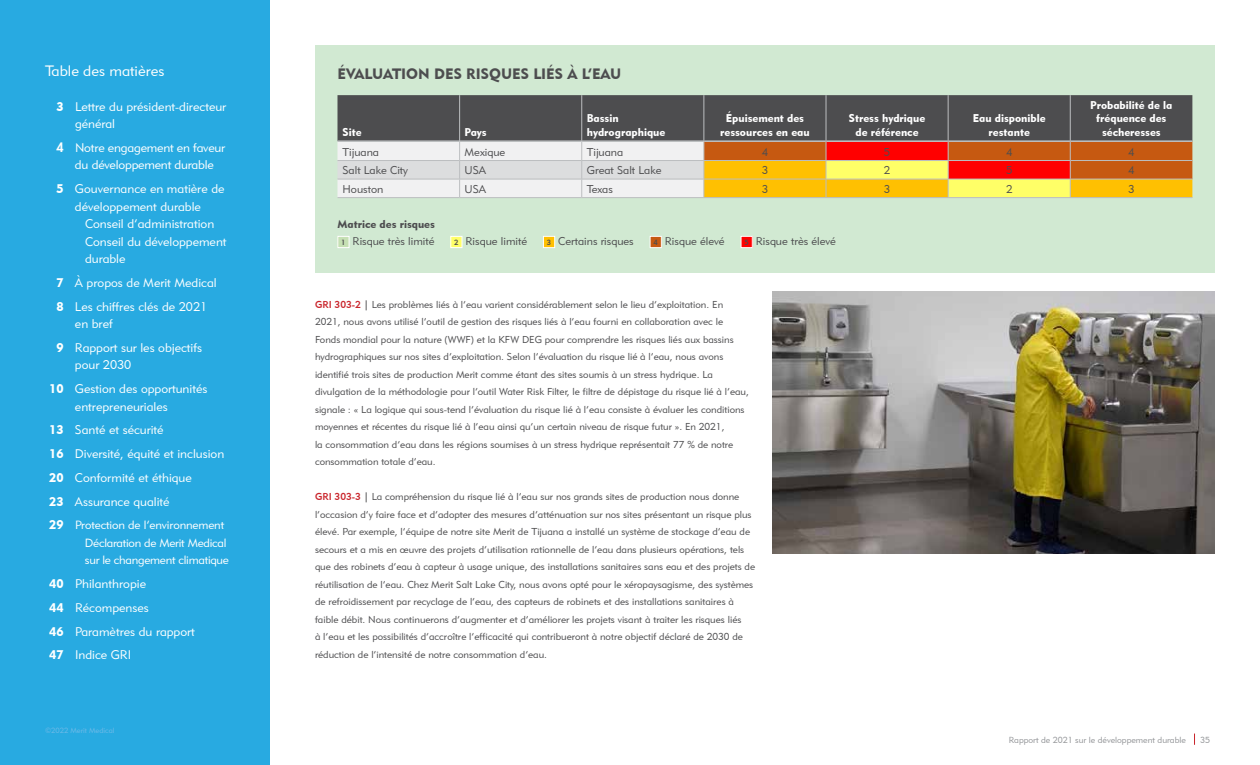
<style>
.page{position:relative;width:1260px;height:765px;background:#fff}
.page>*{position:absolute;margin:0;border:0;box-sizing:border-box;transform-origin:0 0}
.t1{font:15px "Geometric 415 BT Black A";color:#4d4d4f}
.t2{font:15px "Geometric 415 BT Lite A";color:#fff}
.t3{font:12.5px/23.8px "Geometric 415 BT Lite A";color:#fff}
.t4{font:11.88px/17.5px "Geometric 415 BT Lite A";letter-spacing:-.02em;color:#fff}
.t5{font:11.25px "Geometric 415 BT Lite A";color:#4d4d4f}
.t6{font:11.25px/13.8px "Geometric 415 BT Black A";color:#fff;text-align:center}
.t7{font:11.25px "Geometric 415 BT Black A";color:#4d4d4f}
.t8{font:10px/17.5px "Geometric 415 BT Lite A";color:#4d4d4f}
.t9{font:8.75px "Geometric 415 BT Lite A";color:#939598}
.t10{font:7.5px "Geometric 415 BT Lite A";color:#6ebae8}
.s1{font-family:"Geometric 415 BT Black A"}
.s2{font-family:"Futura Std";font-weight:800}
.s3{font-family:"Geometric 415 BT Black A";font-size:12.5px}
.s4{font-family:"Geometric 415 BT Medium A";font-size:7.5px}
.s5{font-family:"Geometric 415 BT Medium A";color:#c9252c}
.s6{font-family:"Geometric 415 BT Medium A"}
</style>
<div class="page">
<div style="left:0;top:0;width:270px;height:765px;background:#28aae1"></div>
<div style="left:315px;top:45px;width:900px;height:227px;background:#d1e9d2"></div>
<div style="left:338px;top:95px;width:854px;height:45px;background:#4d4d4f"></div>
<hr style="left:338px;top:140px;width:121px;height:2px;background:#bcbec0">
<hr style="left:460px;top:140px;width:121px;height:2px;background:#bcbec0">
<hr style="left:582px;top:140px;width:122px;height:2px;background:#bcbec0">
<hr style="left:704px;top:140px;width:122px;height:2px;background:#bcbec0">
<hr style="left:826px;top:140px;width:122px;height:2px;background:#bcbec0">
<hr style="left:948px;top:140px;width:122px;height:2px;background:#bcbec0">
<hr style="left:1071px;top:140px;width:121px;height:2px;background:#bcbec0">
<hr style="left:459px;top:95px;width:1px;height:46px;background:#bcbec0">
<hr style="left:581px;top:95px;width:1px;height:46px;background:#bcbec0">
<hr style="left:704px;top:95px;width:1px;height:46px;background:#bcbec0">
<hr style="left:826px;top:95px;width:1px;height:46px;background:#bcbec0">
<hr style="left:948px;top:95px;width:1px;height:46px;background:#bcbec0">
<hr style="left:1070px;top:95px;width:1px;height:46px;background:#bcbec0">
<svg style="left:338px;top:141px;width:854px;height:56px;background:#e8b276"></svg>
<hr style="left:338px;top:197px;width:122px;height:1px;background:#bcbec0">
<hr style="left:460px;top:197px;width:122px;height:1px;background:#bcbec0">
<hr style="left:582px;top:197px;width:122px;height:1px;background:#bcbec0">
<hr style="left:704px;top:197px;width:122px;height:1px;background:#bcbec0">
<hr style="left:826px;top:197px;width:122px;height:1px;background:#bcbec0">
<hr style="left:948px;top:197px;width:122px;height:1px;background:#bcbec0">
<hr style="left:1070px;top:197px;width:122px;height:1px;background:#bcbec0">
<div style="left:338px;top:236px;width:11px;height:12px;background:#c6e0b4"></div>
<div style="left:338px;top:236px;width:11px;height:12px;border:1px solid #fff"></div>
<div style="left:451px;top:236px;width:11px;height:12px;background:#ffff67"></div>
<div style="left:450px;top:236px;width:12px;height:12px;border:1px solid #fff"></div>
<div style="left:543px;top:236px;width:12px;height:12px;background:#ffc001"></div>
<div style="left:543px;top:236px;width:12px;height:12px;border:1px solid #fff"></div>
<div style="left:650px;top:236px;width:11px;height:12px;background:#c65911"></div>
<div style="left:650px;top:236px;width:12px;height:12px;border:1px solid #fff"></div>
<div style="left:741px;top:236px;width:11px;height:12px;background:#f00"></div>
<div style="left:741px;top:236px;width:12px;height:12px;border:1px solid #fff"></div>
<img style="left:772px;top:291px;width:443px;height:263px">
<h1 class="t2" style="left:45px;top:61px;width:121px">Table des matières</h1>
<p class="t3" style="left:75px;top:97px;width:153px;line-height:17.5px;text-indent:-18px"><span class="s1">3</span> Lettre du président-directeur général</p>
<p class="t3" style="left:57px;top:139px;width:170px;line-height:17.5px;text-align:center"><span class="s2">4</span> Notre engagement en faveur du développement durable</p>
<p class="t3" style="left:57px;top:180px;width:170px;line-height:17.5px;text-align:center"><span class="s1">5</span> Gouvernance en matière de développement durable</p>
<p class="t3" style="left:85px;top:215px;width:143px;line-height:17.5px">Conseil d’administration<br>Conseil du développement durable</p>
<p class="t3" style="left:57px;top:271px;width:162px"><span class="s1">7</span> À propos de Merit Medical<br><span class="s1">8</span> Les chiffres clés de 2021</p>
<p class="t3" style="left:57px;top:312px;width:147px;text-indent:18px">en bref<br><span class="s1">9</span> Rapport sur les objectifs</p>
<p class="t3" style="left:49px;top:353px;width:160px;text-indent:26px">pour 2030<br><span class="s1">10</span> Gestion des opportunités</p>
<p class="t3" style="left:49px;top:394px;width:177px;text-indent:26px">entrepreneuriales<br><span class="s1">13</span> Santé et sécurité<br><span class="s1">16</span> Diversité, équité et inclusion<br><span class="s1">20</span> Conformité et éthique<br><span class="s1">23</span> Assurance qualité</p>
<p class="t4" style="left:85px;top:516px;width:145px;text-indent:-36px"><span class="s3">29</span> Protection de l’environnement<br>Déclaration de Merit Medical sur le changement climatique</p>
<p class="t3" style="left:49px;top:572px;width:147px"><span class="s1">40</span> Philanthropie<br><span class="s1">44</span> Récompenses<br><span class="s1">46</span> Paramètres du rapport<br><span class="s1">47</span> Indice GRI</p>
<p class="t10" style="left:45px;top:726px;width:71px">©2022 Merit Medical</p>
<h1 class="t1" style="left:338px;top:64px;width:285px">ÉVALUATION DES RISQUES LIÉS À L’EAU</h1>
<p class="t6" style="left:342px;top:125px;width:21px">Site</p>
<p class="t6" style="left:465px;top:125px;width:24px">Pays</p>
<p class="t6" style="left:587px;top:111px;width:80px;text-align:left">Bassin hydrographique</p>
<p class="t6" style="left:720px;top:111px;width:91px">Épuisement des ressources en eau</p>
<p class="t6" style="left:849px;top:111px;width:78px">Stress hydrique de référence</p>
<p class="t6" style="left:973px;top:111px;width:74px">Eau disponible restante</p>
<p class="t6" style="left:1090px;top:98px;width:84px">Probabilité de la fréquence des sécheresses</p>
<p class="t5" style="left:343px;top:145px;width:38px">Tijuana</p>
<p class="t5" style="left:465px;top:145px;width:42px">Mexique</p>
<p class="t5" style="left:587px;top:145px;width:38px">Tijuana</p>
<p class="t5" style="left:762px;top:145px;width:8px">4</p>
<p class="t5" style="left:884px;top:145px;width:8px">5</p>
<p class="t5" style="left:1006px;top:145px;width:8px">4</p>
<p class="t5" style="left:1128px;top:145px;width:8px">4</p>
<p class="t5" style="left:343px;top:163px;width:67px">Salt Lake City</p>
<p class="t5" style="left:465px;top:163px;width:23px">USA</p>
<p class="t5" style="left:587px;top:163px;width:76px">Great Salt Lake</p>
<p class="t5" style="left:762px;top:163px;width:8px">3</p>
<p class="t5" style="left:884px;top:163px;width:8px">2</p>
<p class="t5" style="left:1006px;top:163px;width:8px">5</p>
<p class="t5" style="left:1128px;top:163px;width:8px">4</p>
<p class="t5" style="left:343px;top:182px;width:42px">Houston</p>
<p class="t5" style="left:465px;top:182px;width:23px">USA</p>
<p class="t5" style="left:587px;top:182px;width:28px">Texas</p>
<p class="t5" style="left:762px;top:182px;width:8px">3</p>
<p class="t5" style="left:884px;top:182px;width:8px">3</p>
<p class="t5" style="left:1006px;top:182px;width:8px">2</p>
<p class="t5" style="left:1128px;top:182px;width:8px">3</p>
<p class="t7" style="left:338px;top:217px;width:99px">Matrice des risques</p>
<p class="t5" style="left:341px;top:235px;width:95px"><span class="s4">1</span> Risque très limité</p>
<p class="t5" style="left:454px;top:235px;width:74px"><span class="s4">2</span> Risque limité</p>
<p class="t5" style="left:547px;top:235px;width:88px"><span class="s4">3</span> Certains risques</p>
<p class="t5" style="left:654px;top:235px;width:73px"><span class="s4">4</span> Risque élevé</p>
<p class="t5" style="left:745px;top:235px;width:93px"><span class="s4">5</span> Risque très élevé</p>
<p class="t8" style="left:315px;top:295px;width:435px"><span class="s5">GRI 303-2</span> <span class="s6">|</span> Les problèmes liés à l’eau varient considérablement selon le lieu d’exploitation. En 2021, nous avons utilisé l’outil de gestion des risques liés à l’eau fourni en collaboration avec le Fonds mondial pour la nature (WWF) et la KFW DEG pour comprendre les risques liés aux bassins hydrographiques sur nos sites d’exploitation. Selon l’évaluation du risque lié à l’eau, nous avons identifié trois sites de production Merit comme étant des sites soumis à un stress hydrique. La divulgation de la méthodologie pour l’outil Water Risk Filter, le filtre de dépistage du risque lié à l’eau, signale : « La logique qui sous-tend l’évaluation du risque lié à l’eau consiste à évaluer les conditions moyennes et récentes du risque lié à l’eau ainsi qu’un certain niveau de risque futur ». En 2021,<br>la consommation d’eau dans les régions soumises à un stress hydrique représentait 77 % de notre consommation totale d’eau.</p>
<p class="t8" style="left:315px;top:488px;width:442px"><span class="s5">GRI 303-3</span> <span class="s6">|</span> La compréhension du risque lié à l’eau sur nos grands sites de production nous donne l’occasion d’y faire face et d’adopter des mesures d’atténuation sur nos sites présentant un risque plus élevé. Par exemple, l’équipe de notre site Merit de Tijuana a installé un système de stockage d’eau de secours et a mis en œuvre des projets d’utilisation rationnelle de l’eau dans plusieurs opérations, tels que des robinets d’eau à capteur à usage unique, des installations sanitaires sans eau et des projets de réutilisation de l’eau. Chez Merit Salt Lake City, nous avons opté pour le xéropaysagisme, des systèmes de refroidissement par recyclage de l’eau, des capteurs de robinets et des installations sanitaires à faible débit. Nous continuerons d’augmenter et d’améliorer les projets visant à traiter les risques liés<br>à l’eau et les possibilités d’accroître l’efficacité qui contribueront à notre objectif déclaré de 2030 de réduction de l’intensité de notre consommation d’eau.</p>
<p class="t9" style="left:1009px;top:734px;width:179px">Rapport de 2021 sur le développement durable</p>
<p class="t9" style="left:1200px;top:734px;width:11px">35</p>
</div>
